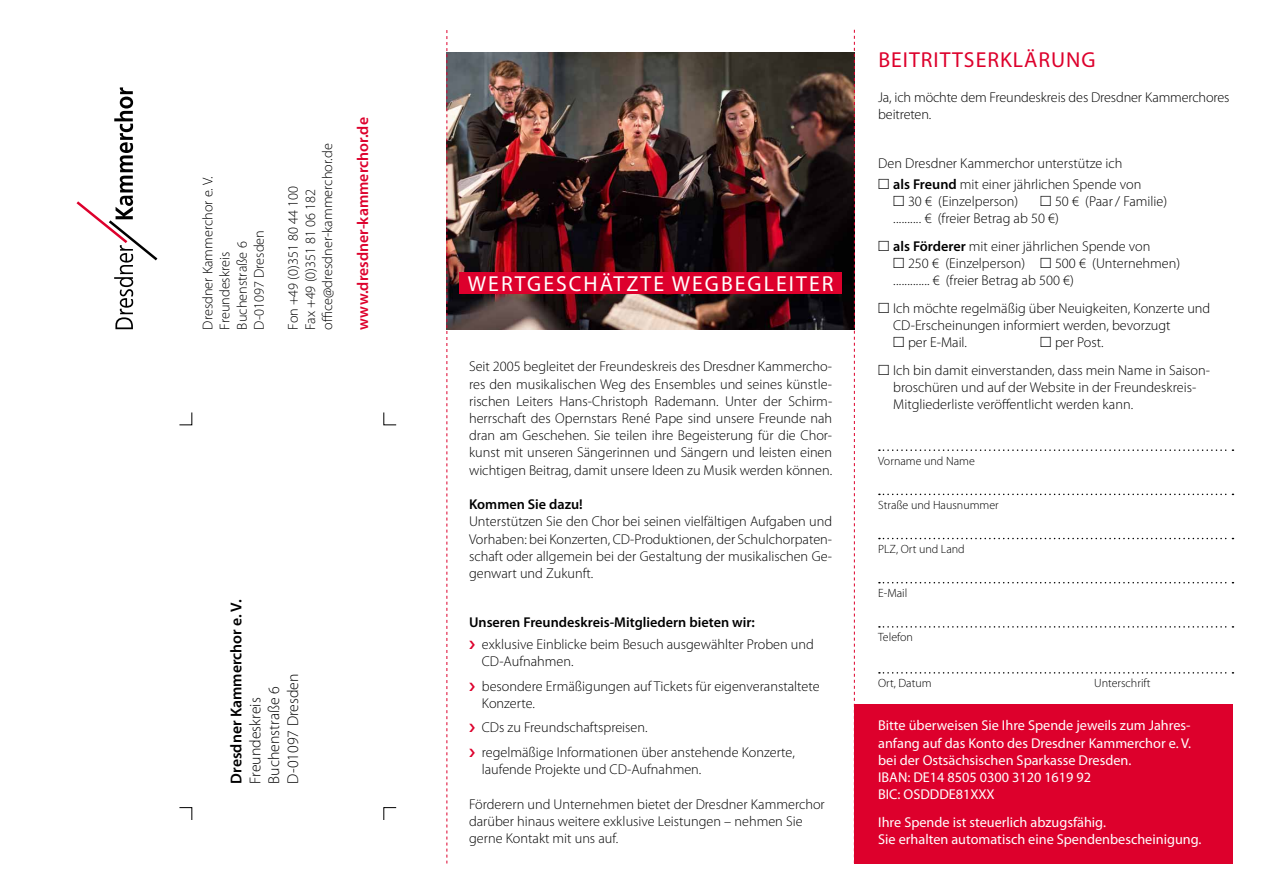
<style>
.page{position:relative;width:1263px;height:893px;background:#fff}
.page>*{position:absolute;margin:0;border:0;box-sizing:border-box;transform-origin:0 0}
.t1{font:21.75px "Myriad Pro";letter-spacing:.095em;color:#fff}
.t2{font:21.75px "Myriad Pro";letter-spacing:.045em;color:#dd002c}
.t3{font:300 15.75px/18.9px "Myriad Pro";color:#000}
.t4{font:600 15.75px "Myriad Pro";color:#dd002c}
.t5{font:600 15.75px "Myriad Pro";color:#000}
.t6{font:300 14.25px/17.2px "Myriad Pro";color:#000}
.t7{font:14.25px/17.1px "Myriad Pro";color:#fff}
.t8{font:600 14.25px "Myriad Pro";color:#000}
.t9{font:300 12px "Myriad Pro";color:#000}
.s1{font-weight:600}
</style>
<div class="page">
<img style="left:447px;top:52px;width:407px;height:278px">
<div style="left:191px;top:424px;width:193px;height:385px;border:2px solid #fff;border-radius:18px"></div>
<div style="left:855px;top:704px;width:378px;height:159px;background:#dd002c"></div>
<svg style="left:879px;top:449px;width:354px;height:2px"></svg>
<svg style="left:879px;top:494px;width:354px;height:1px"></svg>
<svg style="left:879px;top:538px;width:354px;height:1px"></svg>
<svg style="left:879px;top:582px;width:354px;height:1px"></svg>
<svg style="left:879px;top:626px;width:354px;height:2px"></svg>
<svg style="left:879px;top:672px;width:354px;height:2px"></svg>
<div style="left:459px;top:272px;width:383px;height:22px;background:#dd002c"></div>
<svg style="left:446px;top:30px;width:1px;height:833px"></svg>
<svg style="left:77px;top:87px;width:80px;height:242px"></svg>
<svg style="left:854px;top:30px;width:1px;height:833px"></svg>
<svg style="left:179px;top:807px;width:14px;height:13px"></svg>
<svg style="left:179px;top:412px;width:14px;height:14px"></svg>
<svg style="left:383px;top:807px;width:14px;height:13px"></svg>
<svg style="left:383px;top:412px;width:14px;height:14px"></svg>
<p class="t6" style="left:199px;top:330px;width:155px;rotate:-90deg">Dresdner Kammerchor e. V.<br>Freundeskreis<br>Buchenstraße 6<br>D-01097 Dresden</p>
<p class="t6" style="left:285px;top:330px;width:188px;rotate:-90deg">Fon +49 (0)351 80 44 100<br>Fax +49 (0)351 81 06 182 office@dresdner-kammerchor.de</p>
<p class="t4" style="left:353px;top:330px;width:214px;rotate:-90deg">www.dresdner-kammerchor.de</p>
<p class="t5" style="left:226px;top:783px;width:186px;rotate:-90deg">Dresdner Kammerchor e. V.</p>
<p class="t3" style="left:246px;top:783px;width:111px;rotate:-90deg">Freundeskreis<br>Buchenstraße 6<br>D-01097 Dresden</p>
<h1 class="t1" style="left:468px;top:270px;width:367px">Wertgeschätzte Wegbegleiter</h1>
<p class="t6" style="left:469px;top:358px;width:365px;text-align:justify">Seit 2005 begleitet der Freundeskreis des Dresdner Kammercho&shy;res den musikalischen Weg des Ensembles und seines künstle&shy;rischen Leiters Hans-Christoph Rademann. Unter der Schirm&shy;herrschaft des Opernstars René Pape sind unsere Freunde nah dran am Geschehen. Sie teilen ihre Begeisterung für die Chor&shy;kunst mit unseren Sängerinnen und Sängern und leisten einen wichtigen Beitrag, damit unsere Ideen zu Musik werden können.</p>
<p class="t8" style="left:469px;top:495px;width:115px">Kommen Sie dazu!</p>
<p class="t6" style="left:469px;top:513px;width:365px;text-align:justify">Unterstützen Sie den Chor bei seinen vielfältigen Aufgaben und Vorhaben: bei Konzerten, CD-Produktionen, der Schulchorpaten&shy;schaft oder allgemein bei der Gestaltung der musikalischen Ge&shy;genwart und Zukunft.</p>
<p class="t8" style="left:469px;top:614px;width:287px">Unseren Freundeskreis-Mitgliedern bieten wir:</p>
<p class="t6" style="left:482px;top:636px;width:333px">exklusive Einblicke beim Besuch ausgewählter Proben und<br>CD-Aufnahmen.</p>
<p class="t6" style="left:482px;top:677px;width:339px">besondere Ermäßigungen auf Tickets für eigenveranstaltete<br>Konzerte.</p>
<p class="t6" style="left:482px;top:716px;width:315px;line-height:24.5px">CDs zu Freundschaftspreisen.<br>regelmäßige Informationen über anstehende Konzerte,</p>
<p class="t6" style="left:482px;top:761px;width:221px">laufende Projekte und CD-Aufnahmen.</p>
<p class="t6" style="left:469px;top:795px;width:357px">Förderern und Unternehmen bietet der Dresdner Kammerchor darüber hinaus weitere exklusive Leistungen – nehmen Sie gerne Kontakt mit uns auf.</p>
<h1 class="t2" style="left:878px;top:47px;width:218px">Beitrittserklärung</h1>
<p class="t6" style="left:878px;top:88px;width:353px">Ja, ich möchte dem Freundeskreis des Dresdner Kammerchores beitreten.</p>
<p class="t6" style="left:878px;top:155px;width:246px">Den Dresdner Kammerchor unterstütze ich</p>
<p class="t6" style="left:878px;top:176px;width:265px">□ <span class="s1">als Freund</span> mit einer jährlichen Spende von</p>
<p class="t6" style="left:893px;top:193px;width:126px">□ 30 € (Einzelperson)</p>
<p class="t6" style="left:893px;top:193px;width:275px;text-indent:147px">□ 50 € (Paar / Familie) .......... € (freier Betrag ab 50 €)</p>
<p class="t6" style="left:878px;top:238px;width:274px">□ <span class="s1">als Förderer</span> mit einer jährlichen Spende von</p>
<p class="t6" style="left:893px;top:255px;width:289px">□ 250 € (Einzelperson) □ 500 € (Unternehmen) ............. € (freier Betrag ab 500 €)</p>
<p class="t6" style="left:893px;top:300px;width:319px;text-indent:-15px">□ Ich möchte regelmäßig über Neuigkeiten, Konzerte und<br>CD-Erscheinungen informiert werden, bevorzugt</p>
<p class="t6" style="left:893px;top:334px;width:75px">□ per E-Mail.</p>
<p class="t6" style="left:1040px;top:334px;width:65px">□ per Post.</p>
<p class="t6" style="left:893px;top:362px;width:318px;text-indent:-15px">□ Ich bin damit einverstanden, dass mein Name in Saison&shy;broschüren und auf der Website in der Freundeskreis-<br>Mitgliederliste veröffentlicht werden kann.</p>
<p class="t9" style="left:878px;top:454px;width:98px">Vorname und Name</p>
<p class="t9" style="left:878px;top:498px;width:122px">Straße und Hausnummer</p>
<p class="t9" style="left:878px;top:542px;width:88px">PLZ, Ort und Land</p>
<p class="t9" style="left:878px;top:586px;width:31px">E-Mail</p>
<p class="t9" style="left:878px;top:631px;width:36px">Telefon</p>
<p class="t9" style="left:878px;top:677px;width:55px">Ort, Datum</p>
<p class="t9" style="left:1094px;top:677px;width:58px">Unterschrift</p>
<p class="t7" style="left:878px;top:717px;width:315px">Bitte überweisen Sie I hre Spende jeweils zum Jahres&shy;anfang auf das Konto des Dresdner Kammerchor e. V. bei der Ostsächsischen Sparkasse Dresden.<br>IBAN: DE14 8505 0300 3120 1619 92<br>BIC: OSDDDE81XXX</p>
<p class="t7" style="left:878px;top:813px;width:325px">I hre Spende ist steuerlich abzugsfähig.<br>Sie erhalten automatisch eine Spendenbescheinigung.</p>
</div>
